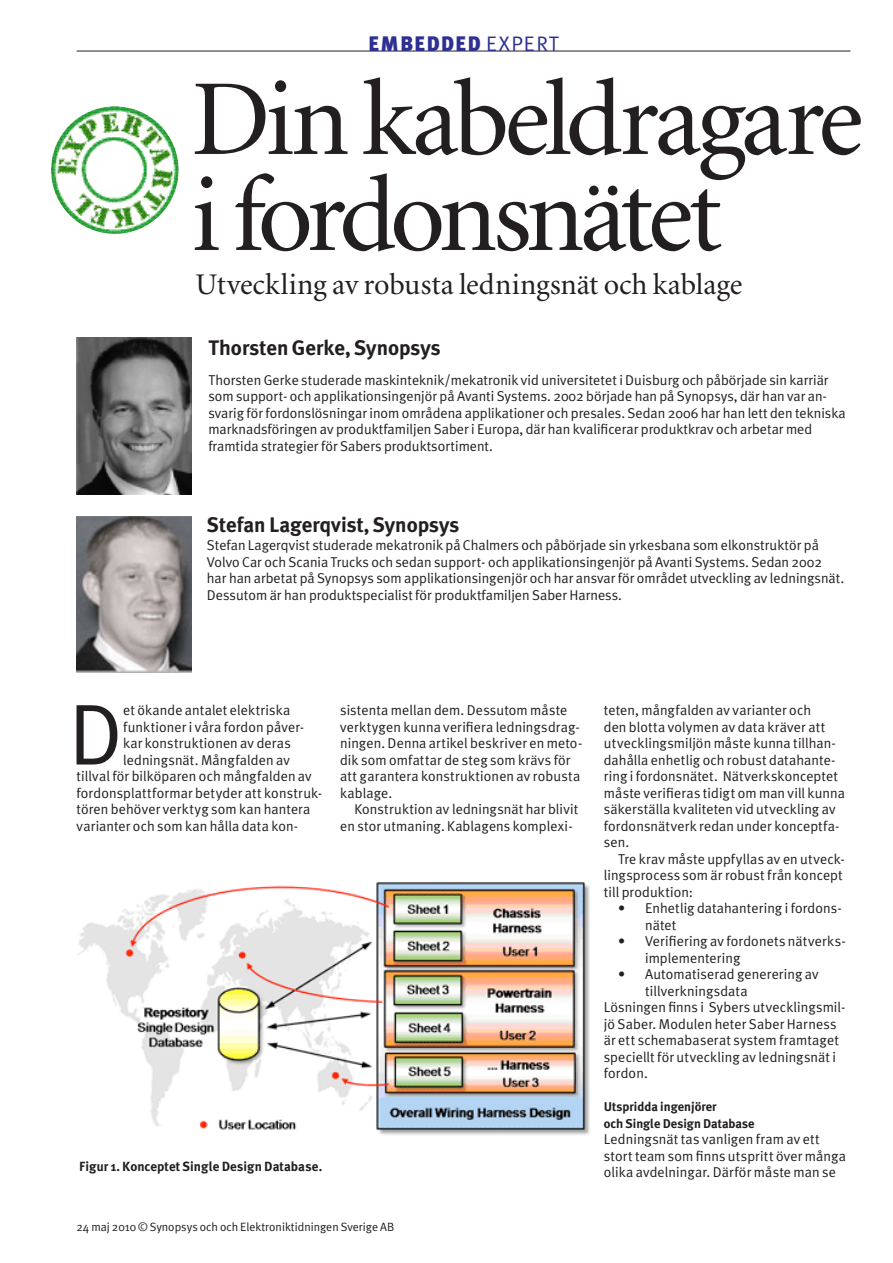
<style>
.page{position:relative;width:893px;height:1263px;background:#fff}
.page>*{position:absolute;margin:0;border:0;box-sizing:border-box;transform-origin:0 0}
.Expert_Rubrik{font:108px "Minion";letter-spacing:-.05em;color:#231f20}
.Expert_Brödtext{font:86.4px "Meta Plus Normal";color:#231f20}
.Expert_brödtext_med{font:30px "Minion";color:#231f20}
.Stor_Ingress{font:700 21px "Meta Plus";color:#231f20}
.t1{font:900 21px "Meta Plus";letter-spacing:.05em;color:#2e3092}
.Liten_Ingress{font:14.25px/16.5px "Meta Plus Normal";color:#231f20}
.Expert_Brödtext-2{font:14.25px/16.5px "Meta Plus Normal";letter-spacing:.005em;color:#231f20}
.Expert_brödtext_med-2{font:14.25px/16.5px "Meta Plus Normal";letter-spacing:.005em;color:#231f20}
.Bildtext{font:700 13.2px "Meta Plus";letter-spacing:.005em;color:#231f20}
.Mellanrubrik{font:700 12.75px/16.5px "Meta Plus";color:#231f20}
.t2{font:12px "Meta Plus Normal";color:#231f20}
.s1{font-family:"Meta Plus Normal";font-weight:400}
</style>
<div class="page">
<img style="left:51px;top:106px;width:128px;height:128px;border-radius:64px">
<hr style="left:77px;top:51px;width:773px;height:1px;background:#231f20">
<img style="left:77px;top:338px;width:114px;height:157px">
<img style="left:77px;top:882px;width:513px;height:253px">
<img style="left:77px;top:517px;width:115px;height:155px">
<p class="t1" style="left:368px;top:31px;width:192px">EMBEDDED <span class="s1">EXPERT</span></p>
<p class="Expert_Rubrik" style="left:191px;top:66px;width:673px">Din kabeldragare</p>
<p class="Expert_Rubrik" style="left:191px;top:162px;width:532px">i fordonsnätet</p>
<p class="Expert_brödtext_med" style="left:196px;top:269px;width:548px">Utveckling av robusta ledningsnät och kablage</p>
<p class="Stor_Ingress" style="left:208px;top:336px;width:234px">Thorsten Gerke, Synopsys</p>
<p class="Liten_Ingress" style="left:208px;top:372px;width:639px">Thorsten Gerke studerade maskinteknik/mekatronik vid universitetet i Duisburg och påbörjade sin karriär som support- och applikationsingenjör på Avanti Systems. 2002 började han på Synopsys, där han var an&shy;svarig för fordonslösningar inom områdena applikationer och presales. Sedan 2006 har han lett den tekniska marknadsföringen av produktfamiljen Saber i Europa, där han kvalificerar produktkrav och arbetar med framtida strategier för Sabers produktsortiment.</p>
<p class="Stor_Ingress" style="left:207px;top:513px;width:254px">Stefan Lagerqvist, Synopsys</p>
<p class="Liten_Ingress" style="left:207px;top:537px;width:639px">Stefan Lagerqvist studerade mekatronik på Chalmers och påbörjade sin yrkesbana som elkonstruktör på Volvo Car och Scania Trucks och sedan support- och applikationsingenjör på Avanti Systems. Sedan 2002 har han arbetat på Synopsys som applikationsingenjör och har ansvar för området utveckling av ledningsnät.<br>Dessutom är han produktspecialist för produktfamiljen Saber Harness.</p>
<p class="Expert_Brödtext" style="left:69px;top:685px;width:56px">D</p>
<p class="Expert_Brödtext-2" style="left:123px;top:702px;width:169px">et ökande antalet elektriska</p>
<p class="Expert_Brödtext-2" style="left:123px;top:718px;width:182px">funktioner i våra fordon påver-</p>
<p class="Expert_Brödtext-2" style="left:123px;top:735px;width:169px">kar konstruktionen av deras</p>
<p class="Expert_Brödtext-2" style="left:123px;top:751px;width:168px">ledningsnät. Mångfalden av</p>
<p class="Expert_Brödtext-2" style="left:77px;top:768px;width:237px">tillval för bilköparen och mångfalden av</p>
<p class="Expert_Brödtext-2" style="left:77px;top:784px;width:247px">fordonsplattformar betyder att konstruk-</p>
<p class="Expert_Brödtext-2" style="left:77px;top:801px;width:235px">tören behöver verktyg som kan hantera</p>
<p class="Expert_Brödtext-2" style="left:77px;top:817px;width:223px">varianter och som kan hålla data kon-</p>
<p class="Expert_Brödtext-2" style="left:340px;top:702px;width:244px">sistenta mellan dem. Dessutom måste verktygen kunna verifiera ledningsdrag&shy;ningen. Denna artikel beskriver en meto&shy;dik som omfattar de steg som krävs för att garantera konstruktionen av robusta kablage.</p>
<p class="Expert_brödtext_med-2" style="left:340px;top:801px;width:240px;text-indent:14px">Konstruktion av ledningsnät har blivit en stor utmaning. Kablagens komplexi-</p>
<p class="Bildtext" style="left:79px;top:1159px;width:245px">Figur 1. Konceptet Single Design Database.</p>
<p class="t2" style="left:77px;top:1220px;width:319px">24 maj 2010 © Synopsys och och Elektroniktidningen Sverige AB</p>
<p class="Expert_brödtext_med-2" style="left:604px;top:702px;width:243px">teten, mångfalden av varianter och<br>den blotta volymen av data kräver att utvecklingsmiljön måste kunna tillhan&shy;dahålla enhetlig och robust datahante&shy;ring i fordonsnätet. Nätverkskonceptet måste verifieras tidigt om man vill kunna säkerställa kvaliteten vid utveckling av fordonsnätverk redan under konceptfa&shy;sen.</p>
<p class="Expert_brödtext_med-2" style="left:604px;top:850px;width:242px;text-indent:14px">Tre krav måste uppfyllas av en utveck&shy;lingsprocess som är robust från koncept till produktion:</p>
<p class="Expert_brödtext_med-2" style="left:645px;top:900px;width:198px;text-indent:-27px">• Enhetlig datahantering i fordons&shy;nätet</p>
<p class="Expert_brödtext_med-2" style="left:645px;top:933px;width:201px;text-indent:-27px">• Verifiering av fordonets nätverks&shy;implementering</p>
<p class="Expert_brödtext_med-2" style="left:645px;top:966px;width:175px;text-indent:-27px">• Automatiserad generering av tillverkningsdata</p>
<p class="Expert_Brödtext-2" style="left:604px;top:999px;width:243px">Lösningen finns i Sybers utvecklingsmil&shy;jö Saber. Modulen heter Saber Harness är ett schemabaserat system framtaget speciellt för utveckling av ledningsnät i fordon.</p>
<p class="Mellanrubrik" style="left:604px;top:1098px;width:152px">Utspridda ingenjörer<br>och Single Design Database</p>
<p class="Expert_Brödtext-2" style="left:604px;top:1131px;width:244px">Ledningsnät tas vanligen fram av ett stort team som finns utspritt över många olika avdelningar. Därför måste man se</p>
</div>
